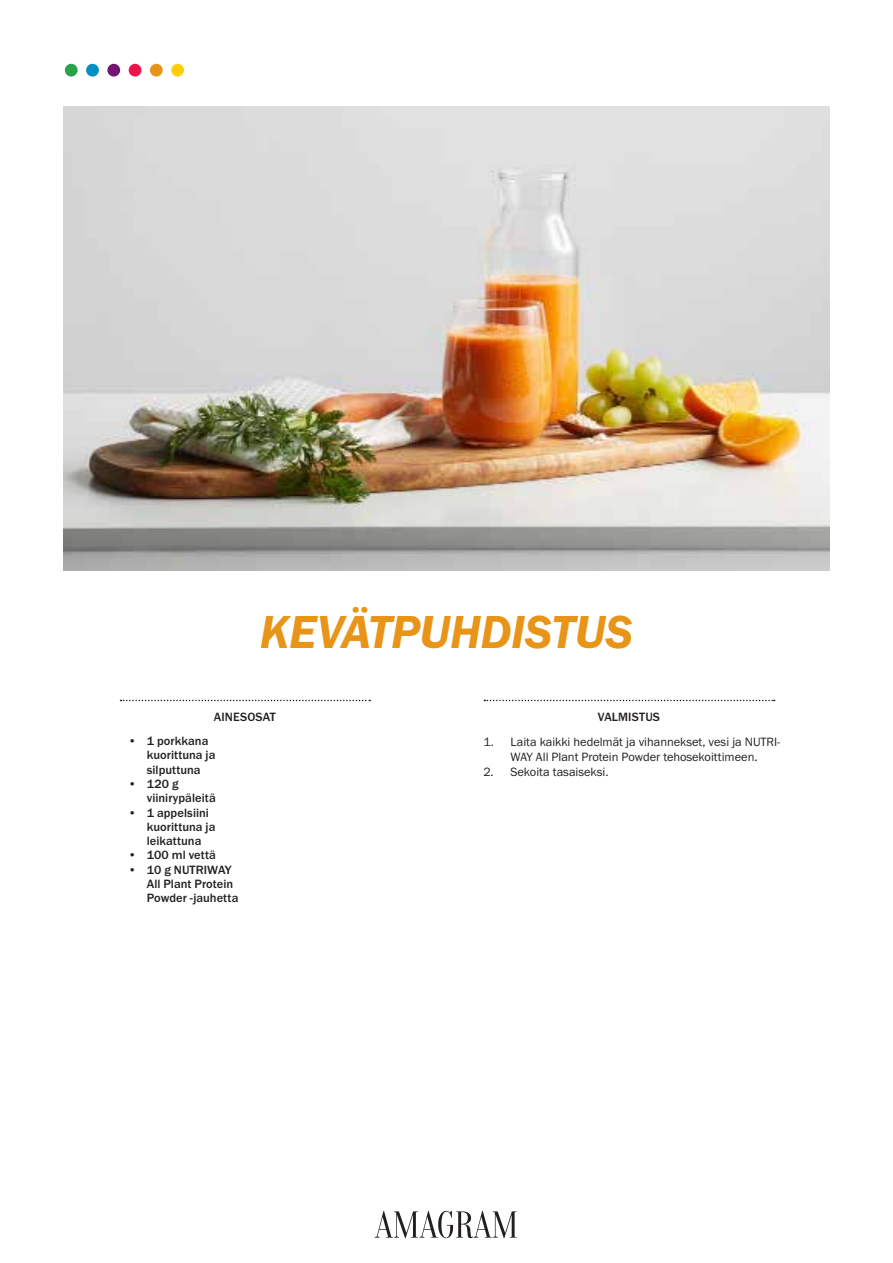
<style>
.page{position:relative;width:893px;height:1263px;background:#fff}
.page>*{position:absolute;margin:0;border:0;box-sizing:border-box;transform-origin:0 0}
.t1{font:48px "Franklin Gothic URW Dem Ita";letter-spacing:-.01em;color:#e89418}
.t2{font:500 12.45px/14.2px "Franklin Gothic URW";letter-spacing:.005em;color:#231f20}
.t3{font:12.45px/15px "Franklin Gothic URW Boo";color:#231f20;text-align:center}
.s1{font-family:"Franklin Gothic URW Boo";font-weight:400}
</style>
<div class="page">
<img style="left:64px;top:106px;width:765px;height:464px">
<svg style="left:484px;top:700px;width:291px;height:1px"></svg>
<svg style="left:121px;top:700px;width:249px;height:1px"></svg>
<div style="left:171px;top:64px;width:13px;height:13px;background:#fece08;border-radius:50%"></div>
<div style="left:150px;top:64px;width:13px;height:13px;background:#e89418;border-radius:50%"></div>
<div style="left:129px;top:64px;width:12px;height:13px;background:#ed164b;border-radius:50%"></div>
<div style="left:107px;top:64px;width:13px;height:13px;background:#731372;border-radius:50%"></div>
<div style="left:86px;top:64px;width:13px;height:13px;background:#008fc5;border-radius:50%"></div>
<div style="left:65px;top:64px;width:13px;height:13px;background:#29a347;border-radius:50%"></div>
<svg style="left:375px;top:1211px;width:142px;height:27px"></svg>
<h1 class="t1" style="left:260px;top:601px;width:375px">KEVÄTPUHDISTUS</h1>
<p class="t2" style="left:214px;top:710px;width:63px">AINESOSAT</p>
<p class="t2" style="left:147px;top:734px;width:70px;text-indent:-19px"><span class="s1">•</span> 1 porkkana kuorittuna ja silputtuna</p>
<p class="t2" style="left:147px;top:776px;width:71px;text-indent:-19px"><span class="s1">•</span> 120 g viinirypäleitä</p>
<p class="t2" style="left:147px;top:805px;width:70px;text-indent:-19px"><span class="s1">•</span> 1 appelsiini kuorittuna ja leikattuna</p>
<p class="t2" style="left:128px;top:848px;width:89px"><span class="s1">•</span> 100 ml vettä</p>
<p class="t2" style="left:147px;top:862px;width:93px;text-indent:-19px"><span class="s1">•</span> 10 g NUTRIWAY<br>All Plant Protein<br>Powder -jauhetta</p>
<p class="t2" style="left:598px;top:710px;width:64px">VALMISTUS</p>
<p class="t3" style="left:483px;top:734px;width:298px">1. Laita kaikki hedelmät ja vihannekset, vesi ja NUTRI-<br>WAY All Plant Protein Powder tehosekoittimeen.</p>
<p class="t3" style="left:483px;top:764px;width:126px">2. Sekoita tasaiseksi.</p>
</div>
